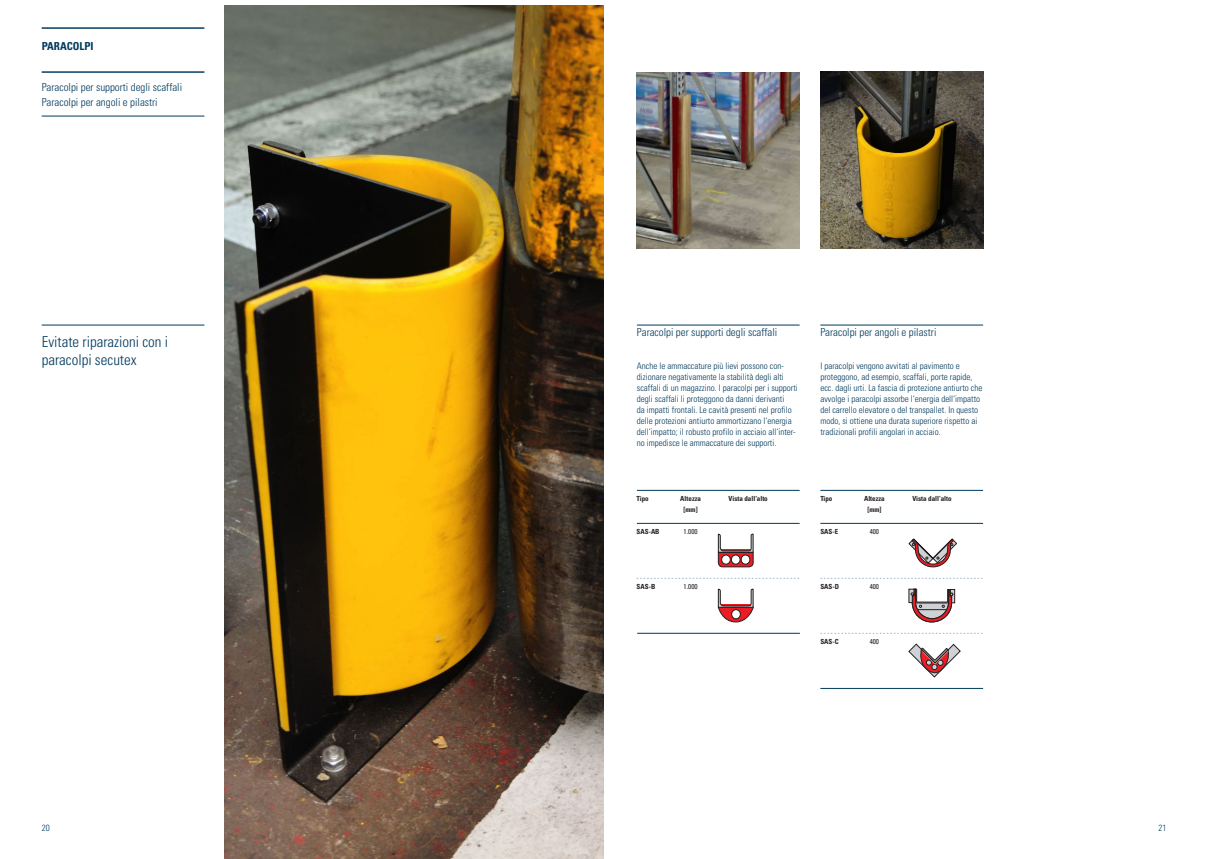
<style>
.page{position:relative;width:1208px;height:859px;background:#fff}
.page>*{position:absolute;margin:0;border:0;box-sizing:border-box;transform-origin:0 0}
.t1{font:300 condensed 15px/18px "Univers";color:#003a5d}
.t2{font:300 condensed 11px/15px "Univers";color:#003a5d}
.t3{font:700 condensed 11px "Univers";color:#003a5d}
.t4{font:300 condensed 9px/11px "Univers";color:#003a5d}
.t5{font:300 condensed 9px "Univers";color:#013d5a}
.t6{font:300 condensed 7px "Univers";color:#004b72}
.t7{font:700 condensed 7px "Univers";color:#231f20}
.t8{font:condensed 7px "Univers";color:#231f20}
</style>
<div class="page">
<img style="left:225px;top:6px;width:379px;height:853px">
<hr style="left:42px;top:27px;width:162px;height:2px;background:#003a5d">
<hr style="left:42px;top:71px;width:162px;height:2px;background:#003a5d">
<hr style="left:42px;top:116px;width:162px;height:1px;background:#003a5d">
<hr style="left:42px;top:325px;width:162px;height:1px;background:#003a5d">
<img style="left:820px;top:71px;width:163px;height:177px">
<hr style="left:820px;top:325px;width:163px;height:1px;background:#003a5d">
<hr style="left:820px;top:490px;width:163px;height:1px;background:#003a5d">
<hr style="left:820px;top:523px;width:163px;height:1px;background:#003a5d">
<svg style="left:908px;top:539px;width:49px;height:29px"></svg>
<svg style="left:908px;top:589px;width:52px;height:88px"></svg>
<hr style="left:637px;top:490px;width:162px;height:1px;background:#003a5d">
<hr style="left:637px;top:523px;width:162px;height:1px;background:#003a5d">
<svg style="left:718px;top:589px;width:35px;height:33px"></svg>
<svg style="left:718px;top:534px;width:35px;height:33px"></svg>
<div style="left:721px;top:555px;width:9px;height:9px;background:#fff;border-radius:50%"></div>
<div style="left:721px;top:555px;width:9px;height:9px;border:1px solid #241f21;border-radius:50%"></div>
<div style="left:731px;top:555px;width:9px;height:9px;background:#fff;border-radius:50%"></div>
<div style="left:731px;top:555px;width:9px;height:9px;border:1px solid #241f21;border-radius:50%"></div>
<div style="left:741px;top:555px;width:9px;height:9px;background:#fff;border-radius:50%"></div>
<div style="left:741px;top:555px;width:9px;height:9px;border:1px solid #241f21;border-radius:50%"></div>
<img style="left:637px;top:72px;width:162px;height:176px">
<hr style="left:637px;top:325px;width:162px;height:1px;background:#003a5d">
<hr style="left:637px;top:633px;width:163px;height:1px;background:#003a5d">
<hr style="left:820px;top:688px;width:163px;height:1px;background:#003a5d">
<p class="t3" style="left:42px;top:39px;width:54px">PARACOLPI</p>
<p class="t2" style="left:42px;top:79px;width:142px">Paracolpi per supporti degli scaffali<br>Paracolpi per angoli e pilastri</p>
<h1 class="t1" style="left:42px;top:333px;width:128px">Evitate riparazioni con i paracolpi secutex</h1>
<p class="t2" style="left:637px;top:325px;width:142px">Paracolpi per supporti degli scaffali</p>
<p class="t4" style="left:637px;top:360px;width:162px">Anche le ammaccature più lievi possono con&shy;dizionare negativamente la stabilità degli alti scaffali di un magazzino. I paracolpi per i supporti degli scaffali li proteggono da danni derivanti<br>da impatti frontali. Le cavità presenti nel profilo delle protezioni antiurto ammortizzano l‘energia dell‘impatto; il robusto profilo in acciaio all‘inter&shy;no impedisce le ammaccature dei supporti.</p>
<p class="t2" style="left:820px;top:325px;width:118px">Paracolpi per angoli e pilastri</p>
<p class="t4" style="left:820px;top:360px;width:163px">I paracolpi vengono avvitati al pavimento e proteggono, ad esempio, scaffali, porte rapide, ecc. dagli urti. La fascia di protezione antiurto che avvolge i paracolpi assorbe l‘energia dell‘impatto del carrello elevatore o del transpallet. In questo modo, si ottiene una durata superiore rispetto ai tradizionali profili angolari in acciaio.</p>
<p class="t7" style="left:636px;top:494px;width:14px">Tipo</p>
<p class="t7" style="left:680px;top:494px;width:22px">Altezza</p>
<p class="t7" style="left:728px;top:494px;width:41px">Vista dall‘alto</p>
<p class="t7" style="left:683px;top:505px;width:15px">[mm]</p>
<p class="t7" style="left:636px;top:527px;width:24px">SAS-AB</p>
<p class="t8" style="left:683px;top:527px;width:15px">1.000</p>
<p class="t7" style="left:820px;top:494px;width:14px">Tipo</p>
<p class="t7" style="left:864px;top:494px;width:22px">Altezza</p>
<p class="t7" style="left:912px;top:494px;width:41px">Vista dall‘alto</p>
<p class="t7" style="left:867px;top:505px;width:15px">[mm]</p>
<p class="t7" style="left:820px;top:527px;width:19px">SAS-E</p>
<p class="t8" style="left:869px;top:527px;width:11px">400</p>
<p class="t6" style="left:636px;top:573px;width:164px">- - - - - - - - - - - - - - - - - - - - - - - - - - - - - - - - - - - - - - - - - - - - - - -</p>
<p class="t7" style="left:636px;top:582px;width:20px">SAS-B</p>
<p class="t8" style="left:683px;top:582px;width:15px">1.000</p>
<p class="t6" style="left:820px;top:573px;width:164px">- - - - - - - - - - - - - - - - - - - - - - - - - - - - - - - - - - - - - - - - - - - - - - -</p>
<p class="t7" style="left:820px;top:582px;width:20px">SAS-D</p>
<p class="t8" style="left:869px;top:582px;width:11px">400</p>
<p class="t6" style="left:820px;top:628px;width:164px">- - - - - - - - - - - - - - - - - - - - - - - - - - - - - - - - - - - - - - - - - - - - - - -</p>
<p class="t7" style="left:820px;top:637px;width:20px">SAS-C</p>
<p class="t8" style="left:869px;top:637px;width:11px">400</p>
<p class="t5" style="left:42px;top:822px;width:9px">20</p>
<p class="t5" style="left:1158px;top:822px;width:9px">21</p>
</div>
